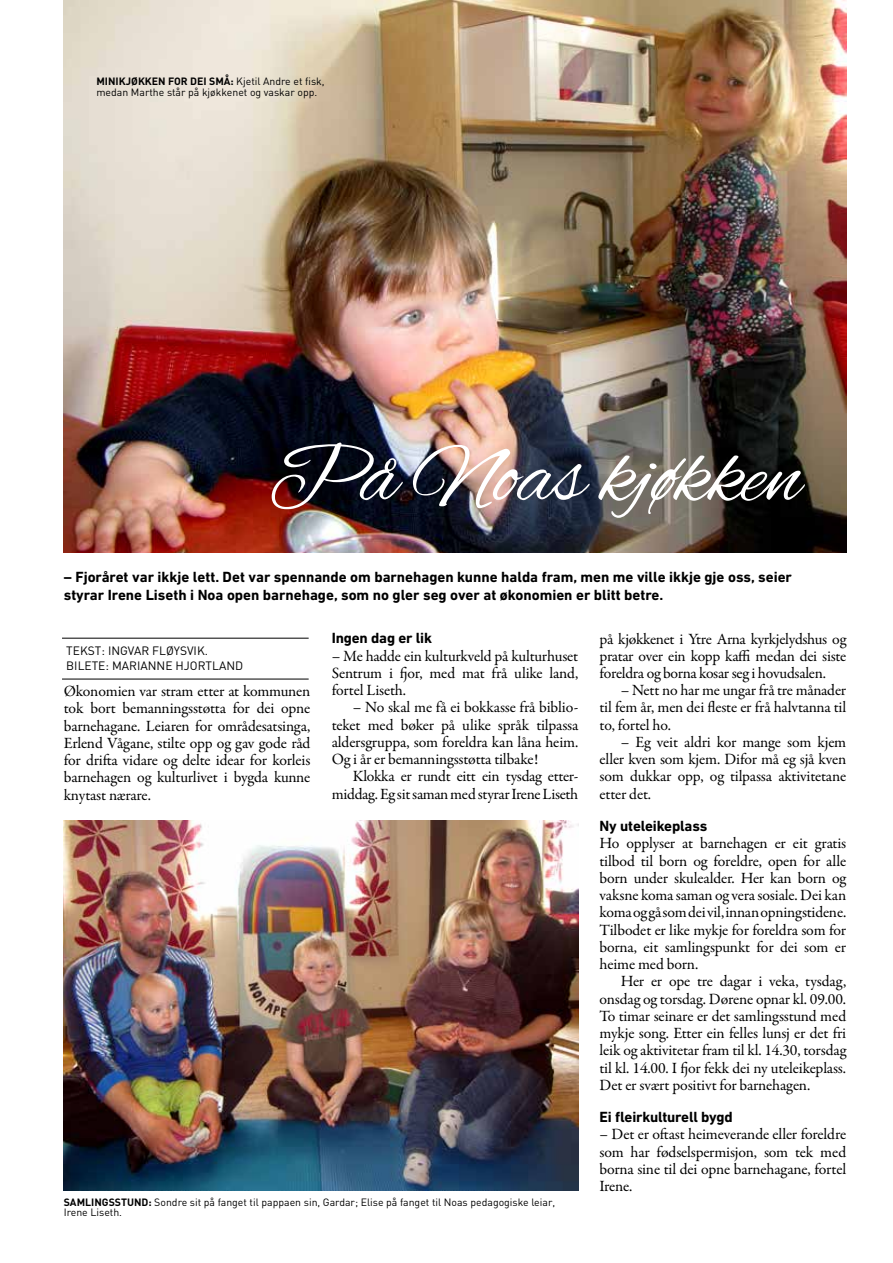
<style>
.page{position:relative;width:893px;height:1263px;background:#fff}
.page>*{position:absolute;margin:0;border:0;box-sizing:border-box;transform-origin:0 0}
.t1{font:88.5px "Alex Brush";letter-spacing:-.01em;color:#fff}
.t2{font:15.75px/17.2px "Garamond Premr Pro";letter-spacing:-.015em;color:#000;text-align:justify}
.t3{font:700 15px/18px "DIN Next LT Pro";color:#000}
.t4{font:12px/15px "DIN";letter-spacing:.065em;color:#000}
.t5{font:10.5px/10.5px "DIN";color:#000}
.s1{font-weight:700}
</style>
<div class="page">
<img style="left:64px;top:0;width:783px;height:553px">
<hr style="left:62px;top:638px;width:247px;height:1px;background:#000">
<hr style="left:62px;top:679px;width:247px;height:1px;background:#000">
<img style="left:64px;top:821px;width:514px;height:370px">
<p class="t5" style="left:96px;top:76px;width:230px"><span class="s1">MINIKJØKKEN FOR DEI SMÅ:</span> Kjetil Andre et fisk, medan Marthe står på kjøkkenet og vaskar opp.</p>
<h1 class="t1" style="left:268px;top:427px;width:535px">På Noas kjøkken</h1>
<p class="t3" style="left:64px;top:568px;width:730px">– Fjoråret var ikkje lett. Det var spennande om barnehagen kunne halda fram, men me ville ikkje gje oss, seier styrar Irene Liseth i Noa open barnehage, som no gler seg over at økonomien er blitt betre.</p>
<p class="t4" style="left:66px;top:643px;width:178px">Tekst : Ingvar Fløysvik.<br>Bi lete: Marianne Hjortland</p>
<p class="t2" style="left:64px;top:683px;width:248px">Økonomien var stram etter at kommunen tok bort bemanningsstøtta for dei opne barnehagane. Leiaren for områdesatsinga, Erlend Vågane, stilte opp og gav gode råd for drifta vidare og delte idear for korleis barnehagen og kulturlivet i bygda kunne knytast nærare.</p>
<p class="t3" style="left:332px;top:629px;width:102px">Ingen dag er lik</p>
<p class="t2" style="left:332px;top:647px;width:248px">– Me hadde ein kulturkveld på kulturhuset Sentrum i fjor, med mat frå ulike land, fortel Liseth.</p>
<p class="t2" style="left:332px;top:699px;width:248px;text-indent:21px">– No skal me få ei bokkasse frå biblio&shy;teket med bøker på ulike språk tilpassa aldersgruppa, som foreldra kan låna heim.<br>Og i år er bemanningsstøtta tilbake!</p>
<p class="t2" style="left:332px;top:768px;width:248px;text-align:right">Klokka er rundt eitt ein tysdag etter&shy;middag. Eg sit saman med styrar Irene Liseth</p>
<p class="t5" style="left:64px;top:1196px;width:493px"><span class="s1">SAMLINGSSTUND:</span> Sondre sit på fanget til pappaen sin, Gardar; Elise på fanget til Noas pedagogiske leiar,<br>Irene Liseth.</p>
<p class="t2" style="left:600px;top:630px;width:248px">på kjøkkenet i Ytre Arna kyrkjelydshus og pratar over ein kopp kaffi medan dei siste foreldra og borna kosar seg i hovudsalen.</p>
<p class="t2" style="left:600px;top:682px;width:248px;text-indent:21px">– Nett no har me ungar frå tre månader til fem år, men dei fleste er frå halvtanna til to, fortel ho.</p>
<p class="t2" style="left:600px;top:734px;width:248px;text-indent:21px">– Eg veit aldri kor mange som kjem eller kven som kjem. Difor må eg sjå kven som dukkar opp, og tilpassa aktivitetane etter det.</p>
<p class="t3" style="left:600px;top:817px;width:109px">Ny uteleikeplass</p>
<p class="t2" style="left:600px;top:835px;width:248px">Ho opplyser at barnehagen er eit gratis tilbod til born og foreldre, open for alle born under skulealder. Her kan born og vaksne koma saman og vera sosiale. Dei kan koma og gå som dei vil, innan opningstidene.<br>Tilbodet er like mykje for foreldra som for borna, eit samlingspunkt for dei som er heime med born.</p>
<p class="t2" style="left:600px;top:973px;width:248px;text-indent:21px">Her er ope tre dagar i veka, tysdag, onsdag og torsdag. Dørene opnar kl. 09.00.<br>To timar seinare er det samlingsstund med mykje song. Etter ein felles lunsj er det fri leik og aktivitetar fram til kl. 14.30, torsdag til kl. 14.00. I fjor fekk dei ny uteleikeplass.<br>Det er svært positivt for barnehagen.</p>
<p class="t3" style="left:600px;top:1108px;width:135px">Ei fleirkulturell bygd</p>
<p class="t2" style="left:600px;top:1126px;width:248px">– Det er oftast heimeverande eller foreldre som har fødselspermisjon, som tek med borna sine til dei opne barnehagane, fortel Irene.</p>
</div>
